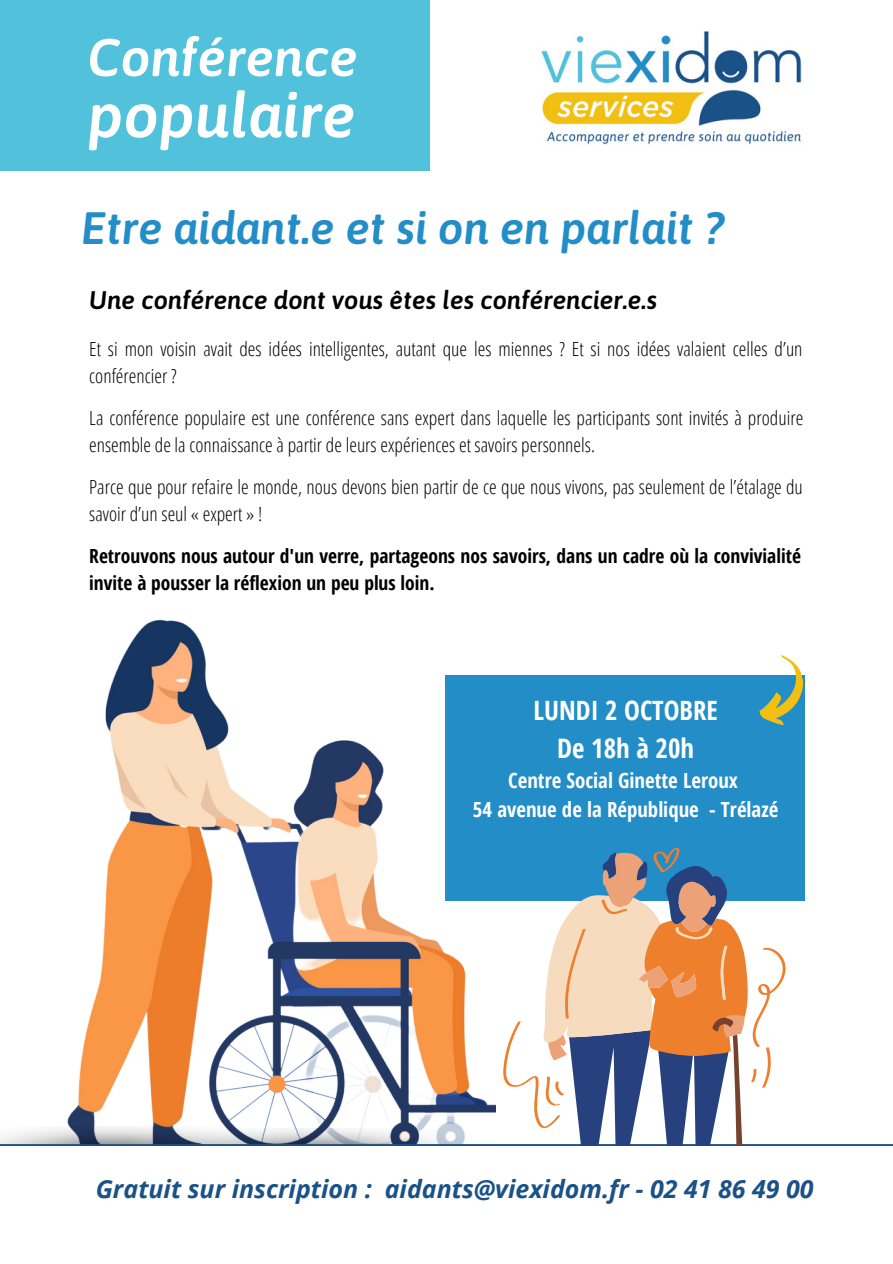
<style>
.page{position:relative;width:893px;height:1264px;background:#fff}
.page>*{position:absolute;margin:0;border:0;box-sizing:border-box;transform-origin:0 0}
.t1{font:italic 600 62.55px "Asap";color:#fff}
.t2{font:italic 600 52.95px "Asap";color:#fff}
.t3{font:italic 600 45.3px "Asap";color:#238dc7}
.t4{font:700 26.85px "Open Sans Condensed";color:#fff}
.t5{font:700 26.55px "Open Sans Condensed";color:#fff}
.t6{font:italic 600 25.5px "Asap";color:#000}
.t7{font:italic 700 24.9px "Open Sans";color:#1a5187}
.t8{font:700 20.85px "Open Sans Condensed";color:#fff}
.t9{font:300 19.5px/27px "Open Sans Condensed";color:#000}
.t10{font:700 19.5px/27px "Open Sans Condensed";color:#000}
</style>
<div class="page">
<img style="left:67px;top:619px;width:428px;height:509px">
<img style="left:0;top:1126px;width:295px;height:18px">
<img style="left:138px;top:1128px;width:327px;height:16px">
<div style="left:0;top:0;width:429px;height:171px;background:#52c1dc"></div>
<hr style="left:0;top:1144px;width:892px;height:2px;background:#1a5187">
<img style="left:541px;top:31px;width:261px;height:114px">
<div style="left:445px;top:675px;width:359px;height:225px;background:#238dc7"></div>
<svg style="left:503px;top:848px;width:282px;height:280px"></svg>
<svg style="left:542px;top:849px;width:203px;height:297px"></svg>
<svg style="left:759px;top:655px;width:46px;height:75px"></svg>
<p class="t2" style="left:88px;top:27px;width:271px">Conférence</p>
<p class="t1" style="left:88px;top:79px;width:269px">populaire</p>
<p class="t3" style="left:82px;top:202px;width:644px">Etre aidant.e et si on en parlait ?</p>
<p class="t6" style="left:89px;top:285px;width:569px">Une conférence dont vous êtes les conférencier.e.s</p>
<p class="t9" style="left:89px;top:334px;width:714px">Et si mon voisin avait des idées intelligentes, autant que les miennes ? Et si nos idées valaient celles d’un conférencier ?</p>
<p class="t9" style="left:89px;top:404px;width:715px">La conférence populaire est une conférence sans expert dans laquelle les participants sont invités à produire ensemble de la connaissance à partir de leurs expériences et savoirs personnels.</p>
<p class="t9" style="left:89px;top:473px;width:715px">Parce que pour refaire le monde, nous devons bien partir de ce que nous vivons, pas seulement de l’étalage du savoir d’un seul « expert » !</p>
<p class="t10" style="left:89px;top:542px;width:713px">Retrouvons nous autour d'un verre, partageons nos savoirs, dans un cadre où la convivialité invite à pousser la réflexion un peu plus loin.</p>
<p class="t5" style="left:533px;top:692px;width:186px">LUNDI 2 OCTOBRE</p>
<p class="t4" style="left:557px;top:728px;width:138px">De 18h à 20h</p>
<p class="t8" style="left:508px;top:765px;width:231px">Centre Social Ginette Leroux</p>
<p class="t8" style="left:473px;top:794px;width:307px">54 avenue de la République - Trélazé</p>
<p class="t7" style="left:96px;top:1170px;width:719px">Gratuit sur inscription : aidants@viexidom.fr - 02 41 86 49 00</p>
</div>
